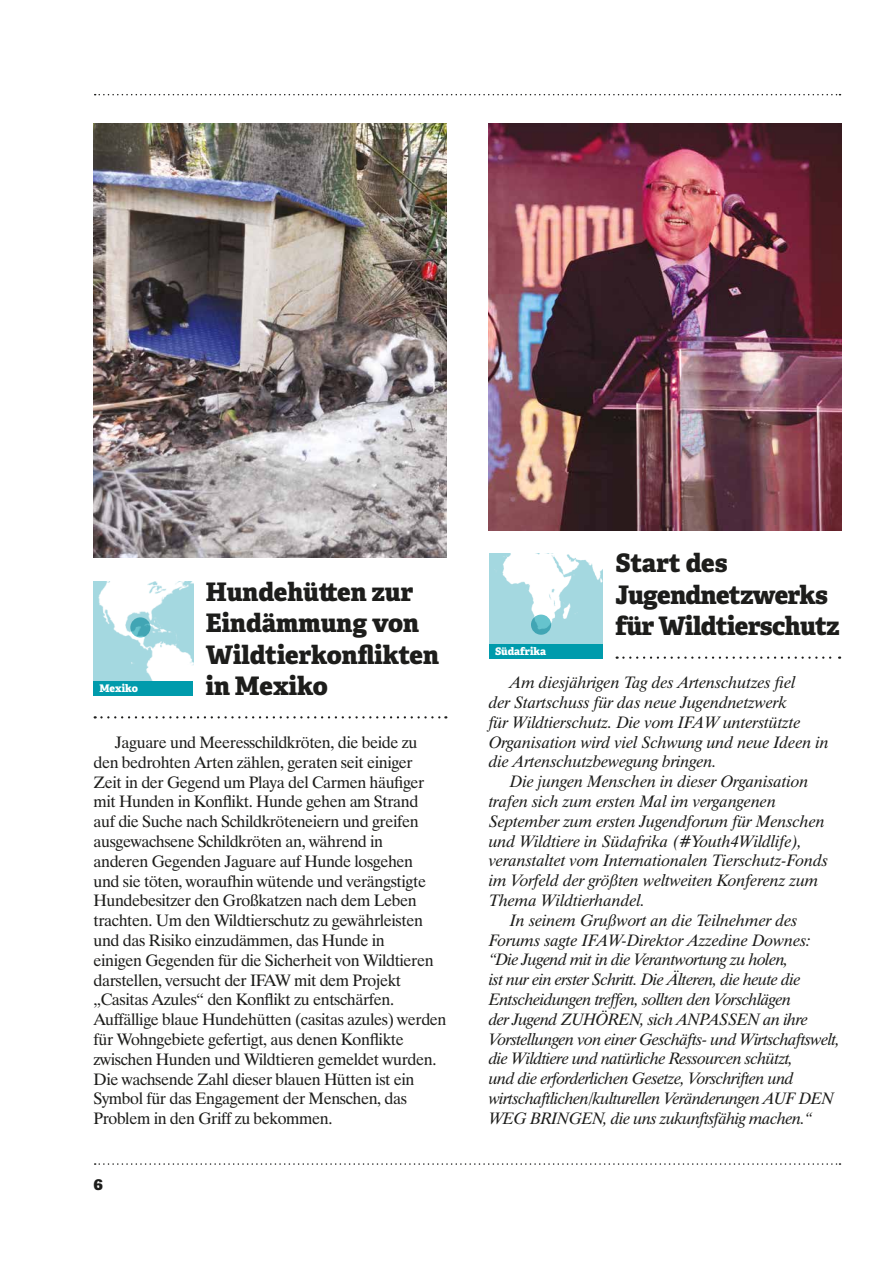
<style>
.page{position:relative;width:893px;height:1263px;background:#fff}
.page>*{position:absolute;margin:0;border:0;box-sizing:border-box;transform-origin:0 0}
.t1{font:800 25.5px/31.5px "Adelle";letter-spacing:-.01em;color:#1d1d1b}
.t2{font:16.5px/19.8px "Dutch 801 BT";letter-spacing:-.025em;color:#1d1d1b}
.t3{font:italic 16.5px/19.8px "Dutch 801 BT";color:#1d1d1b}
.t4{font:italic 16.5px "Dutch 801 BT";letter-spacing:-.025em;color:#1d1d1b}
.t5{font:800 16.5px "Adelle";color:#1d1d1b}
.t6{font:800 10.5px "Adelle";color:#fff}
</style>
<div class="page">
<img style="left:94px;top:123px;width:352px;height:434px">
<img style="left:488px;top:123px;width:353px;height:408px">
<svg style="left:95px;top:716px;width:351px;height:2px"></svg>
<svg style="left:617px;top:656px;width:223px;height:3px"></svg>
<img style="left:94px;top:581px;width:99px;height:100px">
<svg style="left:130px;top:617px;width:20px;height:20px"></svg>
<div style="left:94px;top:681px;width:99px;height:14px;background:#009bac"></div>
<img style="left:489px;top:553px;width:114px;height:91px">
<svg style="left:531px;top:615px;width:20px;height:20px"></svg>
<div style="left:489px;top:644px;width:114px;height:14px;background:#009bac"></div>
<svg style="left:95px;top:94px;width:745px;height:1px"></svg>
<svg style="left:95px;top:1163px;width:745px;height:2px"></svg>
<p class="t6" style="left:100px;top:681px;width:40px">Mexiko</p>
<h1 class="t1" style="left:206px;top:574px;width:235px">Hundehütten zur<br>Eindämmung von<br>Wildtierkonflikten in Mexiko</h1>
<p class="t2" style="left:94px;top:732px;width:354px;text-indent:21px">Jaguare und Meeresschildkröten, die beide zu den bedrohten Arten zählen, geraten seit einiger<br>Zeit in der Gegend um Playa del Carmen häufiger mit Hunden in Konflikt. Hunde gehen am Strand<br>auf die Suche nach Schildkröteneiern und greifen ausgewachsene Schildkröten an, während in<br>anderen Gegenden Jaguare auf Hunde losgehen<br>und sie töten, woraufhin wütende und verängstigte Hundebesitzer den Großkatzen nach dem Leben trachten. Um den Wildtierschutz zu gewährleisten und das Risiko einzudämmen, das Hunde in<br>einigen Gegenden für die Sicherheit von Wildtieren darstellen, versucht der IFAW mit dem Projekt „Casitas Azules“ den Konflikt zu entschärfen.<br>Auffällige blaue Hundehütten (casitas azules) werden für Wohngebiete gefertigt, aus denen Konflikte zwischen Hunden und Wildtieren gemeldet wurden.<br>Die wachsende Zahl dieser blauen Hütten ist ein Symbol für das Engagement der Menschen, das Problem in den Griff zu bekommen.</p>
<p class="t5" style="left:94px;top:1172px;width:11px">6</p>
<p class="t6" style="left:495px;top:644px;width:53px">Südafrika</p>
<h1 class="t1" style="left:615px;top:546px;width:226px">Start des<br>Jugendnetzwerks für Wildtierschutz</h1>
<p class="t3" style="left:489px;top:672px;width:342px;text-indent:21px">Am diesjährigen Tag des Artenschutzes fiel<br>der Startschuss für das neue Jugendnetzwerk<br>für Wildtierschutz. Die vom IFAW unterstützte Organisation wird viel Schwung und neue Ideen in die Artenschutzbewegung bringen.</p>
<p class="t3" style="left:510px;top:771px;width:300px">Die jungen Menschen in dieser Organisation</p>
<p class="t3" style="left:489px;top:791px;width:289px">trafen sich zum ersten Mal im vergangenen</p>
<p class="t3" style="left:489px;top:811px;width:337px">September zum ersten Jugendforum für Menschen</p>
<p class="t3" style="left:489px;top:831px;width:315px">und Wildtiere in Südafrika (#Youth4Wildlife),</p>
<p class="t3" style="left:489px;top:850px;width:341px">veranstaltet vom Internationalen Tierschutz-Fonds</p>
<p class="t3" style="left:489px;top:870px;width:331px">im Vorfeld der größten weltweiten Konferenz zum</p>
<p class="t3" style="left:489px;top:890px;width:158px">Thema Wildtierhandel.</p>
<p class="t3" style="left:510px;top:910px;width:289px">In seinem Grußwort an die Teilnehmer des</p>
<p class="t3" style="left:489px;top:930px;width:324px">Forums sagte IFAW-Direktor Azzedine Downes:</p>
<p class="t4" style="left:489px;top:949px;width:301px">“Die Jugend mit in die Verantwortung zu holen,</p>
<p class="t4" style="left:489px;top:969px;width:313px">ist nur ein erster Schritt. Die Älteren, die heute die</p>
<p class="t4" style="left:489px;top:989px;width:304px">Entscheidungen treffen, sollten den Vorschlägen</p>
<p class="t4" style="left:489px;top:1009px;width:321px">der Jugend ZUHÖREN, sich ANPASSEN an ihre</p>
<p class="t4" style="left:489px;top:1029px;width:353px">Vorstellungen von einer Geschäfts- und Wirtschaftswelt,</p>
<p class="t4" style="left:489px;top:1048px;width:306px">die Wildtiere und natürliche Ressourcen schützt,</p>
<p class="t4" style="left:489px;top:1068px;width:306px">und die erforderlichen Gesetze, Vorschriften und</p>
<p class="t4" style="left:489px;top:1088px;width:347px">wirtschaftlichen/kulturellen Veränderungen AUF DEN</p>
<p class="t4" style="left:489px;top:1108px;width:325px">WEG BRINGEN, die uns zukunftsfähig machen.“</p>
</div>
